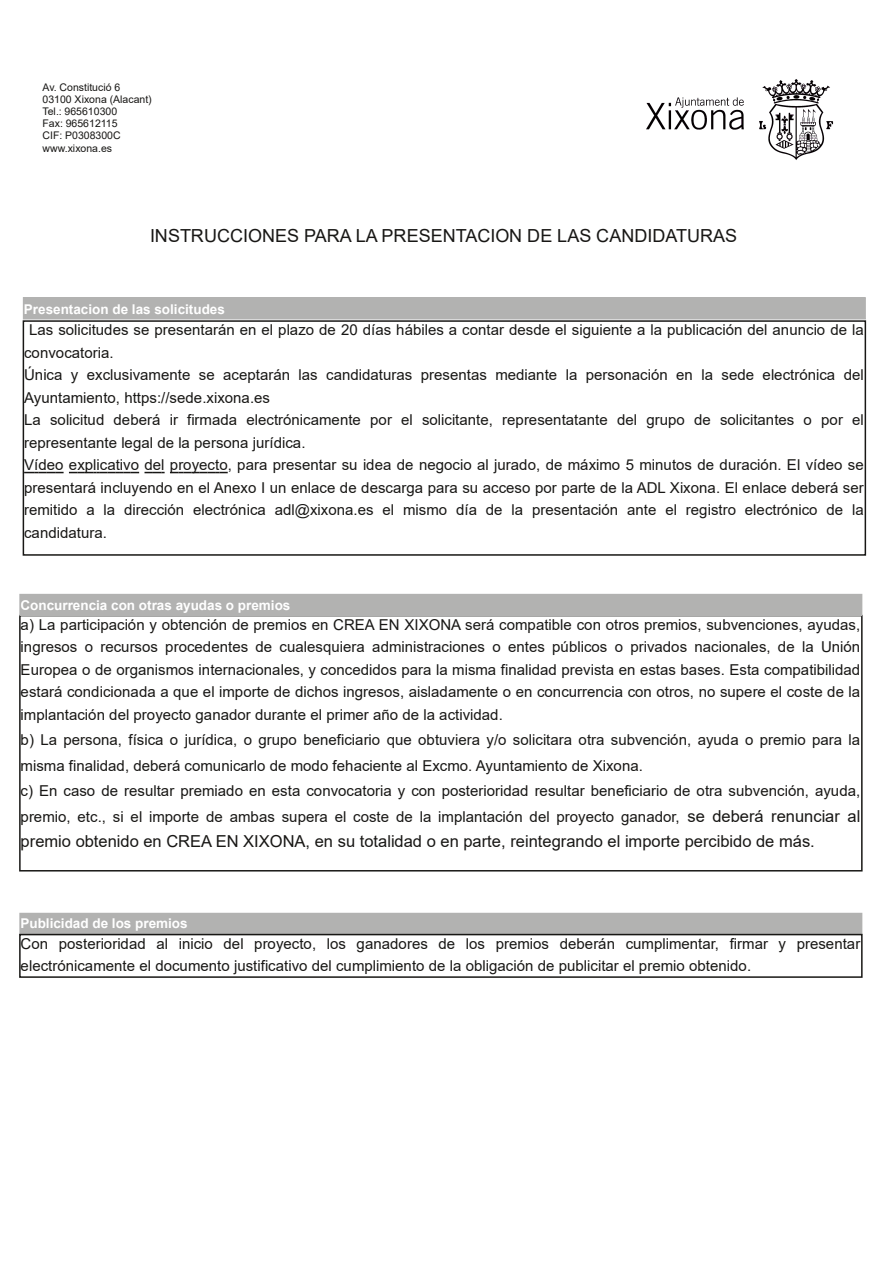
<style>
.page{position:relative;width:893px;height:1263px;background:#fff}
.page>*{position:absolute;margin:0;border:0;box-sizing:border-box;transform-origin:0 0}
.t1{font:18px "Arial";color:#181715}
.t2{font:16.5px "Arial";color:#181715}
.t3{font:15px/22.5px "Arial";letter-spacing:.005em;color:#181715}
.t4{font:700 13.5px "Arial";color:#fff}
.t5{font:10.5px/12px "Arial";color:#181715}
.s1{font-size:16.5px}
</style>
<div class="page">
<img style="left:646px;top:79px;width:188px;height:81px">
<div style="left:23px;top:298px;width:842px;height:21px;background:#b2b2b1"></div>
<div style="left:23px;top:297px;width:843px;height:22px;border:1px solid #b2b2b1"></div>
<svg style="left:26px;top:472px;width:113px;height:1px"></svg>
<svg style="left:145px;top:472px;width:83px;height:1px"></svg>
<div style="left:23px;top:320px;width:843px;height:236px;border:2px solid #181715"></div>
<div style="left:19px;top:615px;width:844px;height:256px;border:2px solid #181715"></div>
<div style="left:20px;top:594px;width:842px;height:22px;background:#b2b2b1"></div>
<div style="left:20px;top:913px;width:842px;height:21px;background:#b2b2b1"></div>
<div style="left:19px;top:913px;width:843px;height:22px;border:1px solid #b2b2b1"></div>
<div style="left:19px;top:934px;width:844px;height:44px;border:2px solid #181715"></div>
<p class="t5" style="left:43px;top:82px;width:111px">Av. Constitució 6<br>03100 Xixona (Alacant)<br>Tel.: 965610300<br>Fax: 965612115<br>CIF: P0308300C www.xixona.es</p>
<p class="t1" style="left:150px;top:225px;width:589px">INSTRUCCIONES PARA LA PRESENTACION DE LAS CANDIDATURAS</p>
<p class="t4" style="left:24px;top:302px;width:203px">Presentacion de las solicitudes</p>
<p class="t3" style="left:24px;top:319px;width:841px;text-indent:5px">Las solicitudes se presentarán en el plazo de 20 días hábiles a contar desde el siguiente a la publicación del anuncio de la convocatoria.<br>Única y exclusivamente se aceptarán las candidaturas presentas mediante la personación en la sede electrónica del Ayuntamiento, https://sede.xixona.es<br>La solicitud deberá ir firmada electrónicamente por el solicitante, representatante del grupo de solicitantes o por el representante legal de la persona jurídica.<br>Vídeo explicativo del proyecto, para presentar su idea de negocio al jurado, de máximo 5 minutos de duración. El vídeo se presentará incluyendo en el Anexo I un enlace de descarga para su acceso por parte de la ADL Xixona. El enlace deberá ser remitido a la dirección electrónica adl@xixona.es el mismo día de la presentación ante el registro electrónico de la candidatura.</p>
<p class="t4" style="left:20px;top:597px;width:272px">Concurrencia con otras ayudas o premios</p>
<p class="t3" style="left:21px;top:613px;width:841px;text-align:justify">a) La participación y obtención de premios en CREA EN XIXONA será compatible con otros premios, subvenciones, ayudas, ingresos o recursos procedentes de cualesquiera administraciones o entes públicos o privados nacionales, de la Unión Europea o de organismos internacionales, y concedidos para la misma finalidad prevista en estas bases. Esta compatibilidad estará condicionada a que el importe de dichos ingresos, aisladamente o en concurrencia con otros, no supere el coste de la implantación del proyecto ganador durante el primer año de la actividad.</p>
<p class="t3" style="left:21px;top:727px;width:841px;line-height:25.5px">b) La persona, física o jurídica, o grupo beneficiario que obtuviera y/o solicitara otra subvención, ayuda o premio para la misma finalidad, deberá comunicarlo de modo fehaciente al Excmo. Ayuntamiento de Xixona.<br>c) En caso de resultar premiado en esta convocatoria y con posterioridad resultar beneficiario de otra subvención, ayuda, premio, etc., si el importe de ambas supera el coste de la implantación del proyecto ganador, <span class="s1">se deberá renunciar al</span></p>
<p class="t2" style="left:21px;top:832px;width:796px">premio obtenido en CREA EN XIXONA, en su totalidad o en parte, reintegrando el importe percibido de más.</p>
<p class="t4" style="left:20px;top:916px;width:169px">Publicidad de los premios</p>
<p class="t3" style="left:21px;top:932px;width:841px">Con posterioridad al inicio del proyecto, los ganadores de los premios deberán cumplimentar, firmar y presentar electrónicamente el documento justificativo del cumplimiento de la obligación de publicitar el premio obtenido.</p>
</div>
